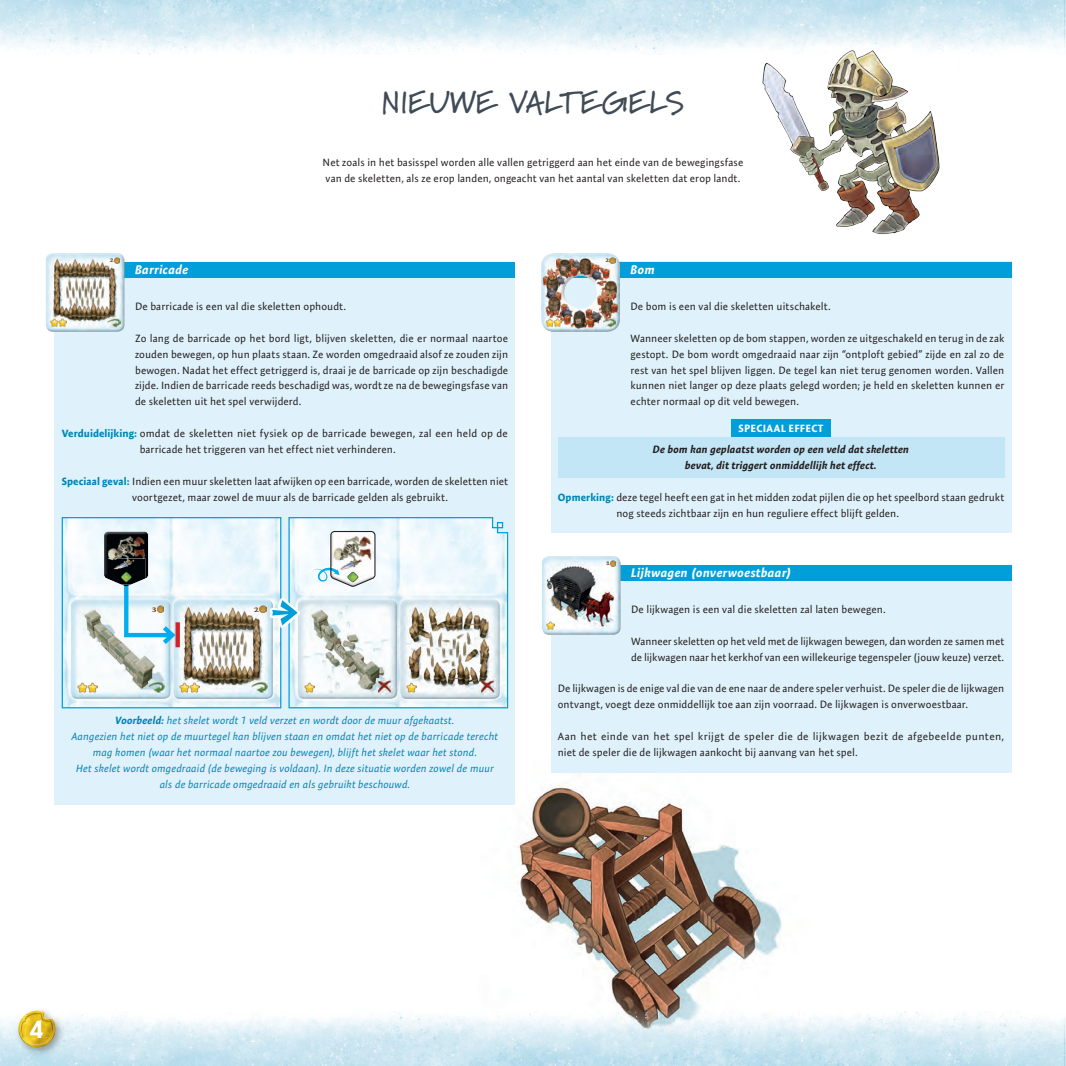
<style>
.page{position:relative;width:1066px;height:1066px;background:#fff}
.page>*{position:absolute;margin:0;border:0;box-sizing:border-box;transform-origin:0 0}
.t1{font:700 31.25px "Marydale";letter-spacing:.02em;color:#3f4b56;scale:.96 1}
.t2{font:700 25px "Expo Sans Pro";color:#fff}
.t3{font:italic 700 12.5px "Expo Sans Pro";letter-spacing:.025em;color:#fff}
.t4{font:10.62px/16px "Expo Sans Pro";letter-spacing:.005em;color:#231f20}
.t5{font:italic 10.62px/16px "Expo Sans Pro";letter-spacing:.005em;color:#0083b6;text-align:center}
.t6{font:10.62px/16px "Expo Sans Pro";letter-spacing:.025em;color:#231f20}
.t7{font:italic 700 10.62px/16px "Expo Sans Pro";letter-spacing:.015em;color:#231f20;text-align:center}
.t8{font:700 10.62px "Expo Sans Pro";letter-spacing:.025em;color:#fff}
.t9{font:8.62px "Immi Five O Five";color:#6b3e19}
.t10{font:6.88px "Immi Five O Five";color:#6b3e19}
.s1{font-weight:700;color:#0083b6}
.s2{font-weight:700}
</style>
<div class="page">
<img style="left:428px;top:772px;width:415px;height:239px">
<img style="left:0;top:1011px;width:1066px;height:55px">
<img style="left:0;top:0;width:1066px;height:55px">
<div style="left:15px;top:1007px;width:51px;height:51px;background:#231f20;opacity:.4"></div>
<img style="left:10px;top:1007px;width:53px;height:49px">
<img style="left:715px;top:1px;width:277px;height:261px">
<div style="left:551px;top:262px;width:460px;height:271px;background:#dff1fa"></div>
<div style="left:551px;top:262px;width:460px;height:16px;background:#009fda"></div>
<div style="left:731px;top:419px;width:100px;height:20px;background:#009fda"></div>
<div style="left:558px;top:438px;width:446px;height:40px;background:#c3e6f6"></div>
<div style="left:551px;top:565px;width:460px;height:207px;background:#dff1fa"></div>
<div style="left:551px;top:565px;width:460px;height:16px;background:#009fda"></div>
<div style="left:541px;top:554px;width:81px;height:77px;background:#fff;opacity:.5"></div>
<div style="left:541px;top:557px;width:81px;height:78px;background:#231f20;opacity:.3"></div>
<div style="left:55px;top:262px;width:460px;height:542px;background:#dff1fa"></div>
<div style="left:55px;top:262px;width:460px;height:16px;background:#009fda"></div>
<div style="left:45px;top:251px;width:81px;height:77px;background:#fff;opacity:.5"></div>
<div style="left:45px;top:254px;width:81px;height:78px;background:#231f20;opacity:.3"></div>
<div style="left:62px;top:518px;width:219px;height:190px;background:#231f20;opacity:.3"></div>
<div style="left:71px;top:600px;width:101px;height:99px;background:#231f20;opacity:.3"></div>
<div style="left:173px;top:600px;width:101px;height:99px;background:#231f20;opacity:.3"></div>
<hr style="left:176px;top:622px;width:4px;height:25px;background:#d43c43">
<svg style="left:121px;top:580px;width:58px;height:69px"></svg>
<div style="left:102px;top:530px;width:47px;height:48px;background:#fff;opacity:.5"></div>
<div style="left:102px;top:532px;width:47px;height:55px;background:#231f20;opacity:.3"></div>
<div style="left:62px;top:517px;width:219px;height:191px;border:1px solid #009fda"></div>
<svg style="left:270px;top:598px;width:2px;height:30px"></svg>
<svg style="left:272px;top:517px;width:237px;height:192px"></svg>
<div style="left:541px;top:251px;width:80px;height:77px;background:#fff;opacity:.5"></div>
<div style="left:541px;top:256px;width:81px;height:76px;background:#231f20;opacity:.3"></div>
<h1 class="t1" style="left:382px;top:84px;width:316px">NIEUWE VALTEGELS</h1>
<p class="t4" style="left:323px;top:154px;width:422px">Net zoals in het basisspel worden alle vallen getriggerd aan het einde van de bewegingsfase van de skeletten, als ze erop landen, ongeacht van het aantal van skeletten dat erop landt.</p>
<p class="t10" style="left:110px;top:257px;width:5px">2</p>
<p class="t3" style="left:135px;top:262px;width:55px">Barricade</p>
<p class="t4" style="left:135px;top:298px;width:213px">De barricade is een val die skeletten ophoudt.</p>
<p class="t4" style="left:135px;top:330px;width:375px;text-align:justify">Zo lang de barricade op het bord ligt, blijven skeletten, die er normaal naartoe zouden bewegen, op hun plaats staan. Ze worden omgedraaid alsof ze zouden zijn bewogen. Nadat het effect getriggerd is, draai je de barricade op zijn beschadigde zijde. Indien de barricade reeds beschadigd was, wordt ze na de bewegingsfase van de skeletten uit het spel verwijderd.</p>
<p class="t4" style="left:140px;top:425px;width:370px;text-indent:-78px"><span class="s1">Verduidelijking:</span> omdat de skeletten niet fysiek op de barricade bewegen, zal een held op de barricade het triggeren van het effect niet verhinderen.</p>
<p class="t4" style="left:132px;top:473px;width:377px;text-indent:-71px"><span class="s1">Speciaal geval:</span> Indien een muur skeletten laat afwijken op een barricade, worden de skeletten niet voortgezet, maar zowel de muur als de barricade gelden als gebruikt.</p>
<p class="t9" style="left:152px;top:605px;width:6px">3</p>
<p class="t9" style="left:254px;top:605px;width:6px">2</p>
<p class="t5" style="left:72px;top:713px;width:428px"><span class="s2">Voorbeeld:</span> het skelet wordt 1 veld verzet en wordt door de muur afgekaatst.<br>Aangezien het niet op de muurtegel kan blijven staan en omdat het niet op de barricade terecht mag komen (waar het normaal naartoe zou bewegen), blijft het skelet waar het stond.<br>Het skelet wordt omgedraaid (de beweging is voldaan). In deze situatie worden zowel de muur als de barricade omgedraaid en als gebruikt beschouwd.</p>
<p class="t10" style="left:605px;top:257px;width:5px">2</p>
<p class="t3" style="left:630px;top:262px;width:26px">Bom</p>
<p class="t4" style="left:630px;top:298px;width:202px">De bom is een val die skeletten uitschakelt.</p>
<p class="t4" style="left:630px;top:330px;width:375px;text-align:justify">Wanneer skeletten op de bom stappen, worden ze uitgeschakeld en terug in de zak gestopt. De bom wordt omgedraaid naar zijn “ontploft gebied” zijde en zal zo de rest van het spel blijven liggen. De tegel kan niet terug genomen worden. Vallen kunnen niet langer op deze plaats gelegd worden; je held en skeletten kunnen er echter normaal op dit veld bewegen.</p>
<p class="t8" style="left:739px;top:422px;width:86px">SPECIAAL EFFECT</p>
<p class="t7" style="left:653px;top:441px;width:258px">De bom kan geplaatst worden op een veld dat skeletten bevat, dit triggert onmiddellijk het effect.</p>
<p class="t4" style="left:616px;top:489px;width:389px;text-indent:-59px"><span class="s1">Opmerking:</span> deze tegel heeft een gat in het midden zodat pijlen die op het speelbord staan gedrukt nog steeds zichtbaar zijn en hun reguliere effect blijft gelden.</p>
<p class="t10" style="left:606px;top:560px;width:5px">1</p>
<p class="t3" style="left:631px;top:565px;width:162px">Lijkwagen (onverwoestbaar)</p>
<p class="t4" style="left:631px;top:601px;width:256px">De lijkwagen is een val die skeletten zal laten bewegen.</p>
<p class="t4" style="left:631px;top:633px;width:375px">Wanneer skeletten op het veld met de lijkwagen bewegen, dan worden ze samen met de lijkwagen naar het kerkhof van een willekeurige tegenspeler (jouw keuze) verzet.</p>
<p class="t4" style="left:558px;top:681px;width:448px">De lijkwagen is de enige val die van de ene naar de andere speler verhuist. De speler die de lijkwagen ontvangt, voegt deze onmiddellijk toe aan zijn voorraad. De lijkwagen is onverwoestbaar.</p>
<p class="t6" style="left:558px;top:728px;width:448px">Aan het einde van het spel krijgt de speler die de lijkwagen bezit de afgebeelde punten, niet de speler die de lijkwagen aankocht bij aanvang van het spel.</p>
<h2 class="t2" style="left:30px;top:1014px;width:16px">4</h2>
</div>
